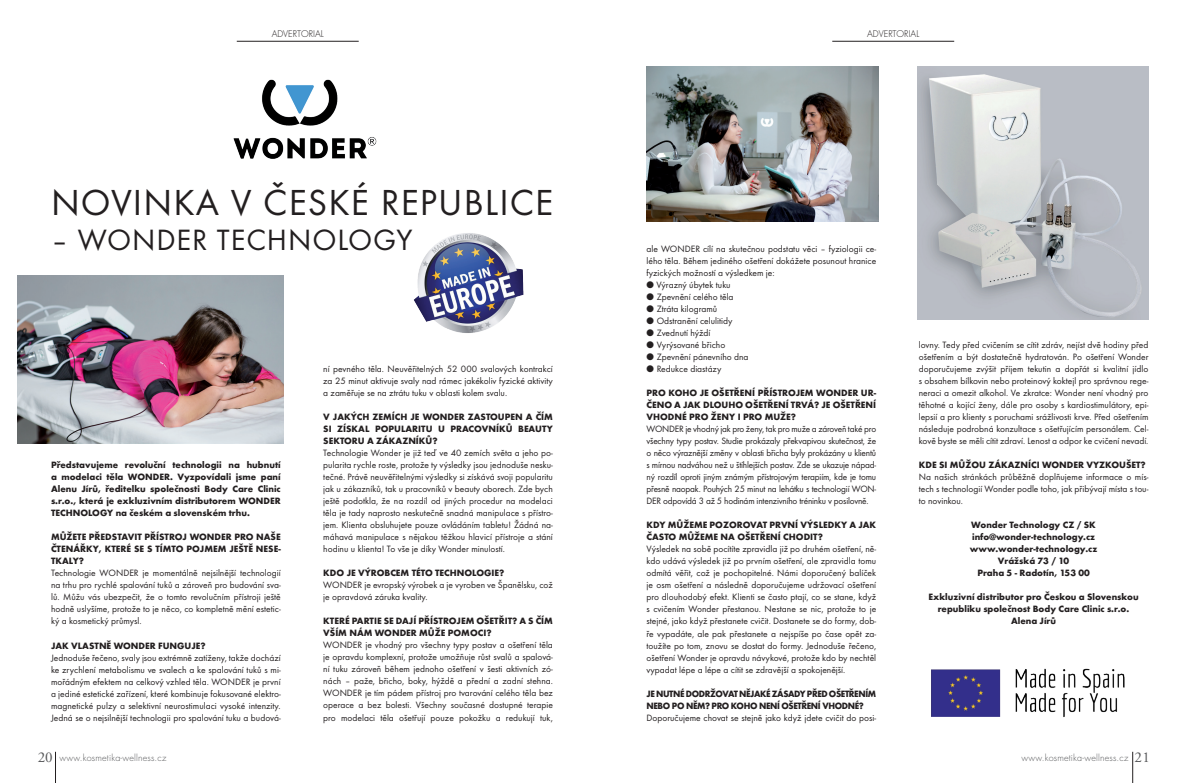
<style>
.page{position:relative;width:1191px;height:783px;background:#fff}
.page>*{position:absolute;margin:0;border:0;box-sizing:border-box;transform-origin:0 0}
.t1{font:37.6px "Futura TCE";letter-spacing:.03em;color:#231f20}
.t2{font:30.5px "Futura TCE";letter-spacing:.03em;color:#231f20}
.t3{font:9.5px/12px "Futura TCE";color:#231f20;text-align:justify}
.t4{font:700 9.5px/12px "Futura TCE";color:#231f20;text-align:justify}
.t5{font:700 9.5px/12px "Futura TCE";letter-spacing:-.04em;color:#231f20;scale:.96 1}
.t6{font:300 9px "Futura CE";letter-spacing:.02em;color:#57585a}
.t7{font:300 9px "Futura CE";color:#231f20}
.s1{font-family:"Adobe Garamond Pro";font-weight:400;font-size:15px}
</style>
<div class="page">
<hr style="left:1132px;top:751px;width:1px;height:31px;background:#231f20">
<hr style="left:55px;top:751px;width:1px;height:31px;background:#231f20">
<hr style="left:832px;top:41px;width:122px;height:1px;background:#231f20">
<hr style="left:237px;top:41px;width:122px;height:1px;background:#231f20">
<img style="left:931px;top:668px;width:194px;height:49px">
<img style="left:233px;top:79px;width:144px;height:80px">
<img style="left:18px;top:275px;width:266px;height:168px">
<img style="left:413px;top:233px;width:111px;height:100px">
<img style="left:917px;top:67px;width:231px;height:252px">
<img style="left:646px;top:67px;width:232px;height:154px">
<p class="t7" style="left:272px;top:29px;width:54px">ADVERTORIAL</p>
<p class="t7" style="left:867px;top:29px;width:54px">ADVERTORIAL</p>
<h1 class="t1" style="left:51px;top:180px;width:504px">NOVINKA V ČESKÉ REPUBLICE</h1>
<h2 class="t2" style="left:51px;top:221px;width:363px">– WONDER TECHNOLOGY</h2>
<p class="t4" style="left:51px;top:459px;width:231px">Představujeme revoluční technologii na hubnutí a modelaci těla WONDER. Vyzpovídali jsme paní Alenu Jírů, ředitelku společnosti Body Care Clinic s.r.o., která je exkluzivním distributorem WONDER TECHNOLOGY na českém a slovenském trhu.</p>
<p class="t4" style="left:51px;top:531px;width:231px">MŮŽETE PŘEDSTAVIT PŘÍSTROJ WONDER PRO NAŠE ČTENÁŘKY, KTERÉ SE S TÍMTO POJMEM JEŠTĚ NESE-TKALY?</p>
<p class="t3" style="left:51px;top:567px;width:231px">Technologie WONDER je momentálně nejsilnější technologií na trhu pro rychlé spalování tuků a zároveň pro budování sva&shy;lů. Můžu vás ubezpečit, že o tomto revolučním přístroji ještě hodně uslyšíme, protože to je něco, co kompletně mění estetic&shy;ký a kosmetický průmysl.</p>
<p class="t4" style="left:51px;top:639px;width:156px">JAK VLASTNĚ WONDER FUNGUJE?</p>
<p class="t3" style="left:51px;top:651px;width:231px">Jednoduše řečeno, svaly jsou extrémně zatíženy, takže dochází ke zrychlení metabolismu ve svalech a ke spalování tuků s mi&shy;mořádným efektem na celkový vzhled těla. WONDER je první a jediné estetické zařízení, které kombinuje fokusované elektro&shy;magnetické pulzy a selektivní neurostimulaci vysoké intenzity.<br>Jedná se o nejsilnější technologii pro spalování tuku a budová-</p>
<p class="t3" style="left:323px;top:363px;width:231px">ní pevného těla. Neuvěřitelných 52 000 svalových kontrakcí za 25 minut aktivuje svaly nad rámec jakékoliv fyzické aktivity a zaměřuje se na ztrátu tuku v oblasti kolem svalu.</p>
<p class="t4" style="left:323px;top:411px;width:231px">V JAKÝCH ZEMÍCH JE WONDER ZASTOUPEN A ČÍM SI ZÍSKAL POPULARITU U PRACOVNÍKŮ BEAUTY SEKTORU A ZÁKAZNÍKŮ?</p>
<p class="t3" style="left:323px;top:447px;width:231px">Technologie Wonder je již teď ve 40 zemích světa a jeho po&shy;pularita rychle roste, protože ty výsledky jsou jednoduše nesku&shy;tečné. Právě neuvěřitelnými výsledky si získává svoji popularitu jak u zákazníků, tak u pracovníků v beauty oborech. Zde bych ještě podotkla, že na rozdíl od jiných procedur na modelaci těla je tady naprosto neskutečně snadná manipulace s přístro&shy;jem. Klienta obsluhujete pouze ovládáním tabletu! Žádná na&shy;máhavá manipulace s nějakou těžkou hlavicí přístroje a stání hodinu u klienta! To vše je díky Wonder minulostí.</p>
<p class="t4" style="left:323px;top:567px;width:183px">KDO JE VÝROBCEM TÉTO TECHNOLOGIE?</p>
<p class="t3" style="left:323px;top:579px;width:231px">WONDER je evropský výrobek a je vyroben ve Španělsku, což je opravdová záruka kvality.</p>
<p class="t4" style="left:323px;top:615px;width:231px">KTERÉ PARTIE SE DAJÍ PŘÍSTROJEM OŠETŘIT? A S ČÍM<br>VŠÍM NÁM WONDER MŮŽE POMOCI?</p>
<p class="t3" style="left:323px;top:639px;width:231px">WONDER je vhodný pro všechny typy postav a ošetření těla je opravdu komplexní, protože umožňuje růst svalů a spalová&shy;ní tuku zároveň během jednoho ošetření v šesti aktivních zó&shy;nách – paže, břicho, boky, hýždě a přední a zadní stehna.<br>WONDER je tím pádem přístroj pro tvarování celého těla bez operace a bez bolesti. Všechny současné dostupné terapie pro modelaci těla ošetřují pouze pokožku a redukují tuk,</p>
<p class="t3" style="left:646px;top:243px;width:231px">ale WONDER cílí na skutečnou podstatu věci – fyziologii ce&shy;lého těla. Během jediného ošetření dokážete posunout hranice fyzických možností a výsledkem je:</p>
<p class="t3" style="left:646px;top:279px;width:86px">● Výrazný úbytek tuku</p>
<p class="t3" style="left:646px;top:291px;width:89px">● Zpevnění celého těla</p>
<p class="t3" style="left:646px;top:303px;width:72px">● Ztráta kilogramů</p>
<p class="t3" style="left:646px;top:315px;width:87px">● Odstranění celulitidy</p>
<p class="t3" style="left:646px;top:327px;width:65px">● Zvednutí hýždí</p>
<p class="t3" style="left:646px;top:339px;width:80px">● Vyrýsované břicho</p>
<p class="t3" style="left:646px;top:351px;width:103px">● Zpevnění pánevního dna</p>
<p class="t3" style="left:646px;top:363px;width:76px">● Redukce diastázy</p>
<p class="t4" style="left:646px;top:387px;width:231px">PRO KOHO JE OŠETŘENÍ PŘÍSTROJEM WONDER UR-ČENO A JAK DLOUHO OŠETŘENÍ TRVÁ? JE OŠETŘENÍ VHODNÉ PRO ŽENY I PRO MUŽE?</p>
<p class="t3" style="left:646px;top:423px;width:231px">WONDER je vhodný jak pro ženy, tak pro muže a zároveň také pro všechny typy postav. Studie prokázaly překvapivou skutečnost, že o něco výraznější změny v oblasti břicha byly prokázány u klientů s mírnou nadváhou než u štíhlejších postav. Zde se ukazuje nápad&shy;ný rozdíl oproti jiným známým přístrojovým terapiím, kde je tomu přesně naopak. Pouhých 25 minut na lehátku s technologií WON-DER odpovídá 3 až 5 hodinám intenzivního tréninku v posilovně.</p>
<p class="t4" style="left:646px;top:519px;width:231px">KDY MŮŽEME POZOROVAT PRVNÍ VÝSLEDKY A JAK<br>ČASTO MŮŽEME NA OŠETŘENÍ CHODIT?</p>
<p class="t3" style="left:646px;top:543px;width:231px">Výsledek na sobě pocítíte zpravidla již po druhém ošetření, ně&shy;kdo udává výsledek již po prvním ošetření, ale zpravidla tomu odmítá věřit, což je pochopitelné. Námi doporučený balíček je osm ošetření a následně doporučujeme udržovací ošetření pro dlouhodobý efekt. Klienti se často ptají, co se stane, když s cvičením Wonder přestanou. Nestane se nic, protože to je stejné, jako když přestanete cvičit. Dostanete se do formy, dob&shy;ře vypadáte, ale pak přestanete a nejspíše po čase opět za&shy;toužíte po tom, znovu se dostat do formy. Jednoduše řečeno, ošetření Wonder je opravdu návykové, protože kdo by nechtěl vypadat lépe a lépe a cítit se zdravější a spokojenější.</p>
<p class="t5" style="left:646px;top:687px;width:241px">JE NUTNÉ DODRŽOVAT NĚJAKÉ ZÁSADY PŘED OŠETŘENÍM<br>NEBO PO NĚM? PRO KOHO NENÍ OŠETŘENÍ VHODNÉ?</p>
<p class="t3" style="left:646px;top:711px;width:231px">Doporučujeme chovat se stejně jako když jdete cvičit do posi-</p>
<p class="t3" style="left:918px;top:339px;width:231px">lovny. Tedy před cvičením se cítit zdráv, nejíst dvě hodiny před ošetřením a být dostatečně hydratován. Po ošetření Wonder doporučujeme zvýšit příjem tekutin a dopřát si kvalitní jídlo s obsahem bílkovin nebo proteinový koktejl pro správnou rege&shy;neraci a omezit alkohol. Ve zkratce: Wonder není vhodný pro těhotné a kojící ženy, dále pro osoby s kardiostimulátory, epi&shy;lepsií a pro klienty s poruchami srážlivosti krve. Před ošetřením následuje podrobná konzultace s ošetřujícím personálem. Cel&shy;kově byste se měli cítit zdraví. Lenost a odpor ke cvičení nevadí.</p>
<p class="t4" style="left:918px;top:459px;width:229px">KDE SI MŮŽOU ZÁKAZNÍCI WONDER VYZKOUŠET?</p>
<p class="t3" style="left:918px;top:471px;width:231px">Na našich stránkách průběžně doplňujeme informace o mís&shy;tech s technologií Wonder podle toho, jak přibývají místa s tou&shy;to novinkou.</p>
<p class="t4" style="left:970px;top:519px;width:129px;text-align:center">Wonder Technology CZ / SK info@wonder-technology.cz www.wonder-technology.cz<br>Vrážská 73 / 10<br>Praha 5 - Radotín, 153 00</p>
<p class="t4" style="left:928px;top:591px;width:212px;text-align:center">Exkluzivní distributor pro Českou a Slovenskou republiku společnost Body Care Clinic s.r.o.<br>Alena Jírů</p>
<p class="t6" style="left:38px;top:752px;width:130px"><span class="s1">20</span> www.kosmetika-wellness.cz</p>
<p class="t6" style="left:1021px;top:752px;width:130px">www.kosmetika-wellness.cz <span class="s1">21</span></p>
</div>
